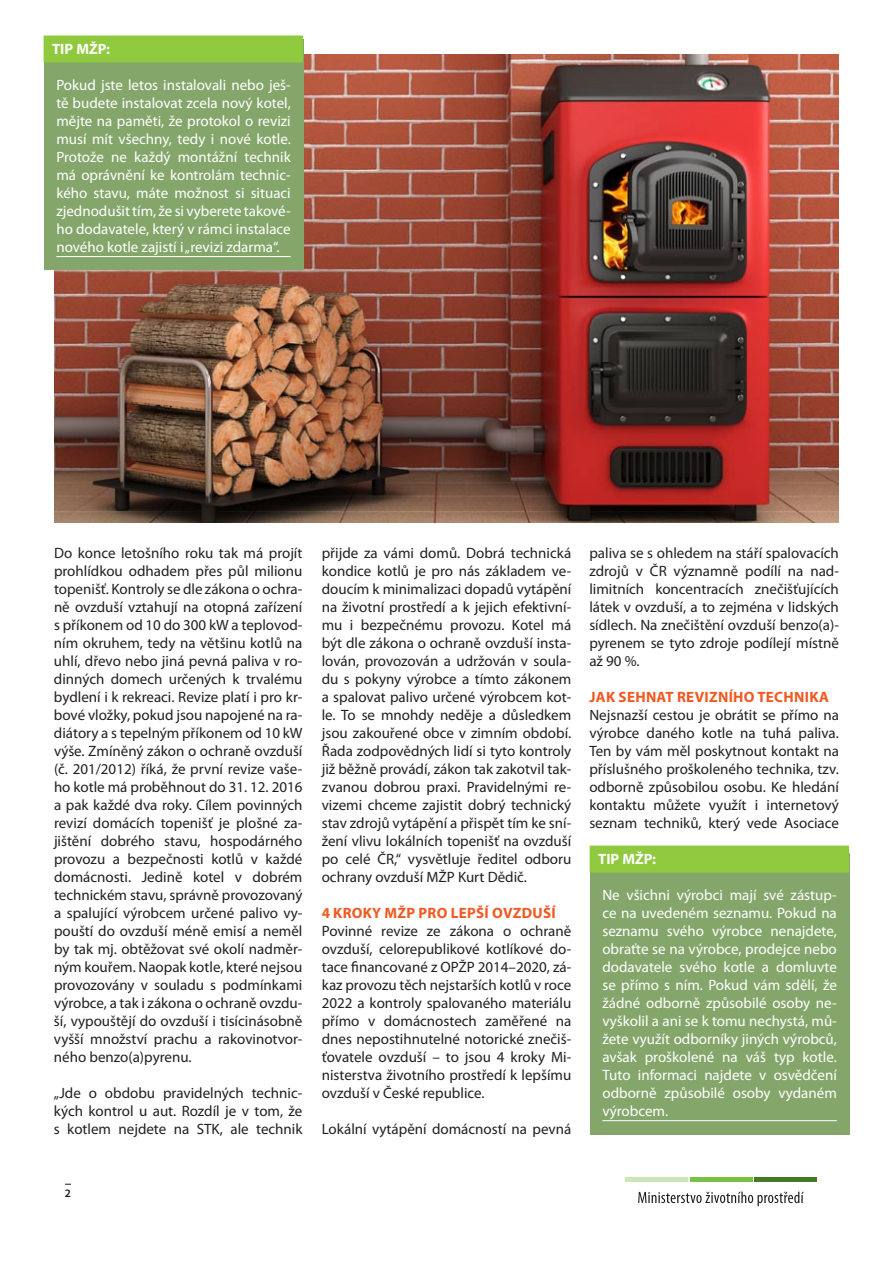
<style>
.page{position:relative;width:893px;height:1263px;background:#fff}
.page>*{position:absolute;margin:0;border:0;box-sizing:border-box;transform-origin:0 0}
.t1{font:15px/18px "Myriad Pro";color:#231f20;text-align:justify}
.t2{font:15px/18px "Myriad Pro";color:#fff;text-align:justify}
.t3{font:700 15px "Myriad Pro";letter-spacing:.02em;color:#f15921}
.t4{font:700 15px "Myriad Pro";color:#fff}
.t5{font:600 11.4px "Myriad Pro";color:#231f20}
</style>
<div class="page">
<img style="left:54px;top:54px;width:785px;height:468px">
<div style="left:754px;top:1177px;width:63px;height:5px;background:#447a26"></div>
<div style="left:625px;top:1177px;width:63px;height:5px;background:#cee5b8"></div>
<div style="left:690px;top:1177px;width:62px;height:5px;background:#79c142"></div>
<svg style="left:638px;top:1191px;width:166px;height:15px"></svg>
<div style="left:44px;top:39px;width:260px;height:231px;background:#85a66b"></div>
<hr style="left:56px;top:256px;width:235px;height:1px;background:#fff">
<div style="left:44px;top:36px;width:259px;height:27px;background:#8fc93d"></div>
<div style="left:590px;top:853px;width:260px;height:281px;background:#85a66b"></div>
<hr style="left:602px;top:1120px;width:235px;height:1px;background:#fff">
<div style="left:590px;top:846px;width:259px;height:27px;background:#8fc93d"></div>
<p class="t4" style="left:52px;top:39px;width:60px">TI P MŽP:</p>
<p class="t2" style="left:56px;top:76px;width:236px">Pokud jste letos instalovali nebo ješ&shy;tě budete instalovat zcela nový kotel, mějte na paměti, že protokol o revizi musí mít všechny, tedy i nové kotle.<br>Protože ne každý montážní technik má oprávnění ke kontrolám technic&shy;kého stavu, máte možnost si situaci zjednodušit tím, že si vyberete takové&shy;ho dodavatele, který v rámci instalace nového kotle zajistí i„revizi zdarma“.</p>
<p class="t1" style="left:54px;top:544px;width:250px">Do konce letošního roku tak má projít prohlídkou odhadem přes půl milionu topenišť. Kontroly se dle zákona o ochra&shy;ně ovzduší vztahují na otopná zařízení s příkonem od 10 do 300 kW a teplovod&shy;ním okruhem, tedy na většinu kotlů na uhlí, dřevo nebo jiná pevná paliva v ro&shy;dinných domech určených k trvalému bydlení i k rekreaci. Revize platí i pro kr&shy;bové vložky, pokud jsou napojené na ra&shy;diátory a s tepelným příkonem od 10 kW výše. Zmíněný zákon o ochraně ovzduší (č. 201/2012) říká, že první revize vaše&shy;ho kotle má proběhnout do 31. 12. 2016 a pak každé dva roky. Cílem povinných revizí domácích topenišť je plošné za&shy;jištění dobrého stavu, hospodárného provozu a bezpečnosti kotlů v každé domácnosti. Jedině kotel v dobrém technickém stavu, správně provozovaný a spalující výrobcem určené palivo vy&shy;pouští do ovzduší méně emisí a neměl by tak mj. obtěžovat své okolí nadměr&shy;ným kouřem. Naopak kotle, které nejsou provozovány v souladu s podmínkami výrobce, a tak i zákona o ochraně ovzdu&shy;ší, vypouštějí do ovzduší i tisícinásobně vyšší množství prachu a rakovinotvor&shy;ného benzo(a)pyrenu.</p>
<p class="t1" style="left:54px;top:1084px;width:250px">„Jde o obdobu pravidelných technic&shy;kých kontrol u aut. Rozdíl je v tom, že s kotlem nejdete na STK, ale technik</p>
<p class="t1" style="left:322px;top:544px;width:251px">přijde za vámi domů. Dobrá technická kondice kotlů je pro nás základem ve&shy;doucím k minimalizaci dopadů vytápění na životní prostředí a k jejich efektivní&shy;mu i bezpečnému provozu. Kotel má být dle zákona o ochraně ovzduší insta&shy;lován, provozován a udržován v soula&shy;du s pokyny výrobce a tímto zákonem a spalovat palivo určené výrobcem kot&shy;le. To se mnohdy neděje a důsledkem jsou zakouřené obce v zimním období.<br>Řada zodpovědných lidí si tyto kontroly již běžně provádí, zákon tak zakotvil tak&shy;zvanou dobrou praxi. Pravidelnými re&shy;vizemi chceme zajistit dobrý technický stav zdrojů vytápění a přispět tím ke sní&shy;žení vlivu lokálních topenišť na ovzduší po celé ČR,“ vysvětluje ředitel odboru ochrany ovzduší MŽP Kurt Dědič.</p>
<p class="t3" style="left:322px;top:903px;width:236px">4 KROKY MŽP PRO LEPŠÍ OVZDUŠÍ</p>
<p class="t1" style="left:322px;top:922px;width:251px">Povinné revize ze zákona o ochraně ovzduší, celorepublikové kotlíkové do&shy;tace financované z OPŽP 2014–2020, zá&shy;kaz provozu těch nejstarších kotlů v roce 2022 a kontroly spalovaného materiálu přímo v domácnostech zaměřené na dnes nepostihnutelné notorické znečiš&shy;ťovatele ovzduší – to jsou 4 kroky Mi&shy;nisterstva životního prostředí k lepšímu ovzduší v České republice.</p>
<p class="t1" style="left:322px;top:1120px;width:251px">Lokální vytápění domácností na pevná</p>
<p class="t1" style="left:589px;top:544px;width:251px">paliva se s ohledem na stáří spalovacích zdrojů v ČR významně podílí na nad&shy;limitních koncentracích znečišťujících látek v ovzduší, a to zejména v lidských sídlech. Na znečištění ovzduší benzo(a)- pyrenem se tyto zdroje podílejí místně až 90 %.</p>
<p class="t3" style="left:589px;top:687px;width:241px">JAK SEHNAT REVIZNÍHO TECHNIKA</p>
<p class="t1" style="left:589px;top:706px;width:251px">Nejsnazší cestou je obrátit se přímo na výrobce daného kotle na tuhá paliva.<br>Ten by vám měl poskytnout kontakt na příslušného proškoleného technika, tzv. odborně způsobilou osobu. Ke hledání kontaktu můžete využít i internetový seznam techniků, který vede Asociace</p>
<p class="t4" style="left:598px;top:849px;width:60px">TI P MŽP:</p>
<p class="t2" style="left:602px;top:886px;width:236px">Ne všichni výrobci mají své zástup&shy;ce na uvedeném seznamu. Pokud na seznamu svého výrobce nenajdete, obraťte se na výrobce, prodejce nebo dodavatele svého kotle a domluvte se přímo s ním. Pokud vám sdělí, že žádné odborně způsobilé osoby ne&shy;vyškolil a ani se k tomu nechystá, mů&shy;žete využít odborníky jiných výrobců, avšak proškolené na váš typ kotle.<br>Tuto informaci najdete v osvědčení odborně způsobilé osoby vydaném výrobcem.</p>
<p class="t5" style="left:65px;top:1186px;width:8px">2</p>
</div>
